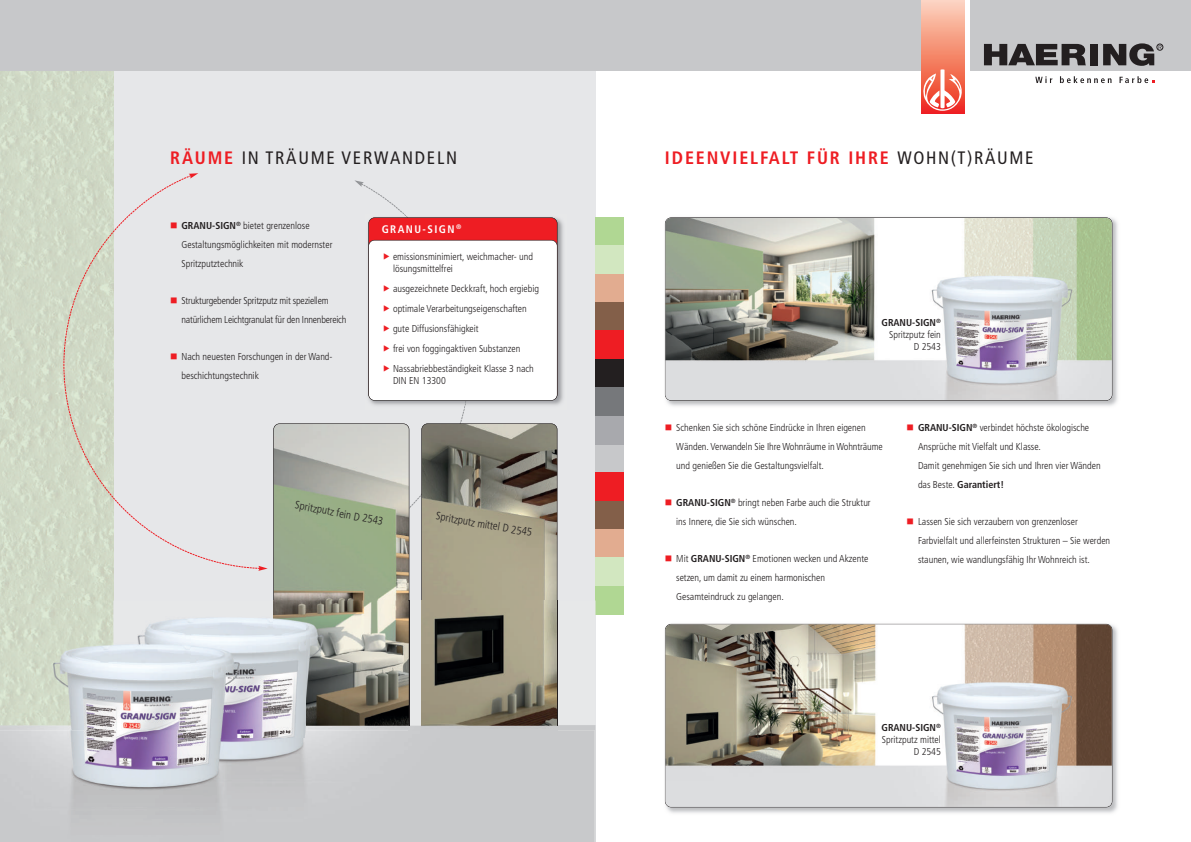
<style>
.page{position:relative;width:1191px;height:842px;background:#fff}
.page>*{position:absolute;margin:0;border:0;box-sizing:border-box;transform-origin:0 0}
.t1{font:700 condensed 18px "Frutiger LT";letter-spacing:.105em;color:#ee1d23}
.t2{font:condensed 18px "Frutiger LT";letter-spacing:.095em;color:#231f20}
.t3{font:300 condensed 11px "Frutiger LT";color:#231f20}
.t4{font:700 condensed 11px "Frutiger LT";letter-spacing:.13em;color:#fff}
.t5{font:300 condensed 10px/19px "Frutiger LT";color:#231f20}
.t6{font:300 condensed 10px/19px "Frutiger LT";letter-spacing:-.02em;color:#231f20}
.s1{font-weight:700;color:#ee1d23}
.s2{color:#ee1d23}
.s3{font-weight:700}
.s4{font-weight:400;color:#231f20}
</style>
<div class="page">
<div style="left:113px;top:62px;width:482px;height:780px;background:#e6e7e9"></div>
<img style="left:0;top:71px;width:113px;height:529px">
<div style="left:595px;top:0;width:596px;height:71px;background:#c7c8ca"></div>
<svg style="left:984px;top:44px;width:102px;height:21px"></svg>
<div style="left:1089px;top:44px;width:8px;height:21px;background:#231f20"></div>
<svg style="left:1035px;top:76px;width:17px;height:7px"></svg>
<svg style="left:1060px;top:76px;width:51px;height:7px"></svg>
<svg style="left:1119px;top:76px;width:35px;height:7px"></svg>
<div style="left:1156px;top:44px;width:7px;height:6px;border:1px solid #231f20;border-radius:50%"></div>
<svg style="left:1103px;top:43px;width:59px;height:23px"></svg>
<svg style="left:964px;top:0;width:5px;height:113px"></svg>
<svg style="left:921px;top:0;width:43px;height:113px;background:#f69b82"></svg>
<svg style="left:923px;top:69px;width:38px;height:42px"></svg>
<div style="left:0;top:0;width:595px;height:71px;background:#c7c8ca"></div>
<img style="left:664px;top:218px;width:454px;height:188px">
<img style="left:665px;top:218px;width:446px;height:182px">
<img style="left:664px;top:623px;width:454px;height:190px">
<img style="left:665px;top:624px;width:446px;height:183px">
<div style="left:595px;top:444px;width:29px;height:29px;background:#c7c8ca"></div>
<div style="left:595px;top:472px;width:29px;height:29px;background:#ee1d23"></div>
<div style="left:595px;top:501px;width:29px;height:29px;background:#835f49"></div>
<div style="left:595px;top:217px;width:29px;height:29px;background:#b0d793"></div>
<div style="left:595px;top:529px;width:29px;height:29px;background:#e2ac90"></div>
<div style="left:595px;top:558px;width:29px;height:29px;background:#d2e7c0"></div>
<div style="left:595px;top:586px;width:29px;height:28px;background:#b0d793"></div>
<div style="left:595px;top:245px;width:29px;height:30px;background:#d2e7c0"></div>
<div style="left:595px;top:274px;width:29px;height:29px;background:#e2ac90"></div>
<div style="left:595px;top:302px;width:29px;height:29px;background:#835f49"></div>
<div style="left:595px;top:331px;width:29px;height:29px;background:#ee1d23"></div>
<div style="left:595px;top:359px;width:29px;height:29px;background:#231f20"></div>
<div style="left:595px;top:387px;width:29px;height:29px;background:#76787b"></div>
<div style="left:595px;top:416px;width:29px;height:28px;background:#a8a9ad"></div>
<svg style="left:63px;top:175px;width:194px;height:394px"></svg>
<svg style="left:257px;top:566px;width:11px;height:5px"></svg>
<svg style="left:188px;top:173px;width:10px;height:6px"></svg>
<svg style="left:364px;top:185px;width:101px;height:365px"></svg>
<svg style="left:355px;top:180px;width:9px;height:7px"></svg>
<img style="left:364px;top:213px;width:199px;height:197px">
<img style="left:403px;top:213px;width:67px;height:197px">
<svg style="left:421px;top:423px;width:136px;height:177px;background:#908b79"></svg>
<svg style="left:273px;top:423px;width:136px;height:177px;background:#a9b29d"></svg>
<img style="left:305px;top:600px;width:252px;height:130px">
<img style="left:557px;top:600px;width:38px;height:242px">
<img style="left:113px;top:600px;width:192px;height:30px">
<img style="left:113px;top:630px;width:79px;height:100px">
<img style="left:0;top:600px;width:113px;height:130px">
<img style="left:0;top:730px;width:594px;height:112px">
<img style="left:192px;top:630px;width:113px;height:107px">
<svg style="left:368px;top:217px;width:189px;height:184px;background:#f9e0e1"></svg>
<h1 class="t2" style="left:170px;top:150px;width:288px"><span class="s1">RÄUME</span> IN TRÄUME VERWANDELN</h1>
<p class="t5" style="left:181px;top:217px;width:152px;text-indent:-11px"><span class="s2">■</span> <span class="s3">GRANU-SIGN</span><sup>®</sup> bietet grenzenlose<br>Gestaltungsmöglichkeiten mit modernster<br>Spritzputztechnik</p>
<p class="t6" style="left:181px;top:292px;width:166px;text-indent:-11px"><span class="s2">■</span> Strukturgebender Spritzputz mit speziellem natürlichem Leichtgranulat für den Innenbereich</p>
<p class="t5" style="left:181px;top:348px;width:153px;text-indent:-11px"><span class="s2">■</span> Nach neuesten Forschungen in der Wand&shy;beschichtungstechnik</p>
<p class="t4" style="left:382px;top:224px;width:81px">GRANU-SIGN<sup>®</sup></p>
<p class="t5" style="left:393px;top:251px;width:142px;line-height:12px">emissionsminimiert, weichmacher- und lösungsmittelfrei</p>
<p class="t5" style="left:393px;top:279px;width:147px;line-height:20px">ausgezeichnete Deckkraft, hoch ergiebig optimale Verarbeitungseigenschaften gute Diffusionsfähigkeit<br>frei von foggingaktiven Substanzen Nassabriebbeständigkeit Klasse 3 nach</p>
<p class="t5" style="left:393px;top:372px;width:54px">DIN EN 13300</p>
<p class="t3" style="left:296px;top:500px;width:91px;rotate:11deg">Spritzputz fein D 2543</p>
<p class="t3" style="left:437px;top:511px;width:99px;rotate:10deg">Spritzputz mittel D 2545</p>
<h1 class="t1" style="left:665px;top:150px;width:370px">IDEENVIELFALT FÜR IHRE <span class="s4">WOHN(T)RÄUME</span></h1>
<p class="t5" style="left:881px;top:318px;width:61px;line-height:12px;text-align:right"><span class="s3">GRANU-SIGN</span><sup>®<br></sup>Spritzputz fein<br>D 2543</p>
<p class="t5" style="left:676px;top:419px;width:208px;text-indent:-11px"><span class="s2">■</span> Schenken Sie sich schöne Eindrücke in Ihren eigenen<br>Wänden. Verwandeln Sie Ihre Wohnräume in Wohnträume und genießen Sie die Gestaltungsvielfalt.</p>
<p class="t5" style="left:676px;top:494px;width:196px;text-indent:-11px"><span class="s2">■</span> <span class="s3">GRANU-SIGN</span><sup>®</sup> bringt neben Farbe auch die Struktur ins Innere, die Sie sich wünschen.</p>
<p class="t5" style="left:676px;top:550px;width:193px;text-indent:-11px"><span class="s2">■</span> Mit <span class="s3">GRANU-SIGN</span><sup>®</sup> Emotionen wecken und Akzente setzen, um damit zu einem harmonischen<br>Gesamteindruck zu gelangen.</p>
<p class="t5" style="left:918px;top:419px;width:184px;text-indent:-11px"><span class="s2">■</span> <span class="s3">GRANU-SIGN</span><sup>®</sup> verbindet höchste ökologische Ansprüche mit Vielfalt und Klasse.<br>Damit genehmigen Sie sich und Ihren vier Wänden das Beste. <span class="s3">Garantiert!</span></p>
<p class="t5" style="left:918px;top:513px;width:194px;text-indent:-11px"><span class="s2">■</span> Lassen Sie sich verzaubern von grenzenloser<br>Farbvielfalt und allerfeinsten Strukturen – Sie werden staunen, wie wandlungsfähig Ihr Wohnreich ist.</p>
<p class="t5" style="left:881px;top:722px;width:61px;line-height:12px;text-align:right"><span class="s3">GRANU-SIGN</span><sup>®<br></sup>Spritzputz mittel<br>D 2545</p>
</div>
